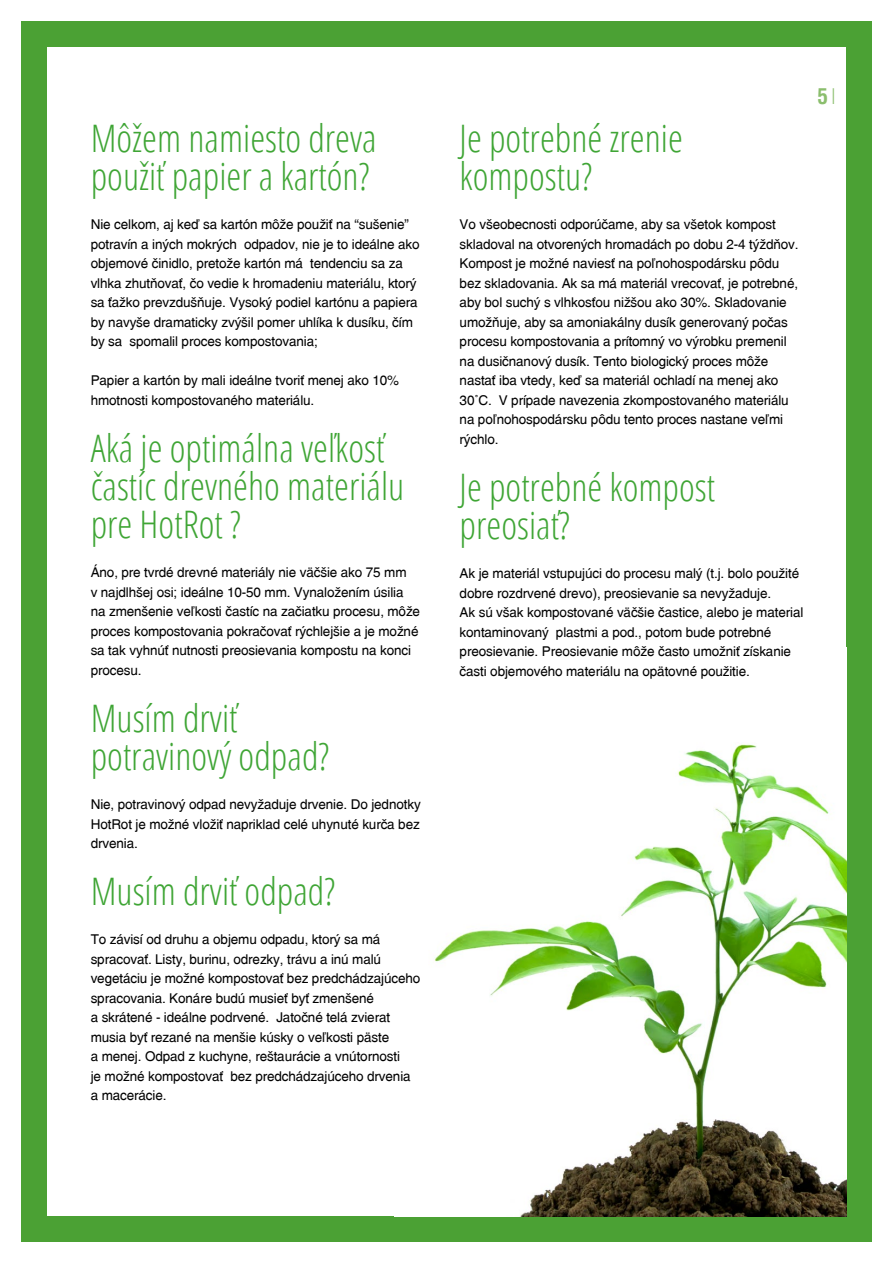
<style>
.page{position:relative;width:893px;height:1263px;background:#fff}
.page>*{position:absolute;margin:0;border:0;box-sizing:border-box;transform-origin:0 0}
.t1{font:300 condensed 37.95px/38px "Open Sans";color:#3fa535}
.t2{font:700 21px "Switzerland Condensed";color:#8bbe6d}
.t3{font:13.5px/19.5px "Switzerland";letter-spacing:-.01em;color:#000}
.s1{font-family:"Switzerland Cond";font-weight:300}
</style>
<div class="page">
<div style="left:21px;top:21px;width:26px;height:1221px;background:#4ba134"></div>
<div style="left:846px;top:21px;width:26px;height:1221px;background:#4ba134"></div>
<div style="left:21px;top:21px;width:851px;height:26px;background:#4ba134"></div>
<div style="left:21px;top:1216px;width:851px;height:26px;background:#4ba134"></div>
<img style="left:434px;top:744px;width:412px;height:472px">
<h1 class="t1" style="left:91px;top:118px;width:288px">Môžem namiesto dreva použiť papier a kartón?</h1>
<p class="t3" style="left:91px;top:215px;width:330px">Nie celkom, aj keď sa kartón môže použiť na “sušenie” potravín a iných mokrých odpadov, nie je to ideálne ako objemové činidlo, pretože kartón má tendenciu sa za vlhka zhutňovať, čo vedie k hromadeniu materiálu, ktorý sa ťažko prevzdušňuje. Vysoký podiel kartónu a papiera by navyše dramaticky zvýšil pomer uhlíka k dusíku, čím by sa spomalil proces kompostovania;</p>
<p class="t3" style="left:91px;top:371px;width:310px">Papier a kartón by mali ideálne tvoriť menej ako 10% hmotnosti kompostovaného materiálu.</p>
<h1 class="t1" style="left:91px;top:428px;width:315px">Aká je optimálna veľkosť častíc drevného materiálu pre HotRot ?</h1>
<p class="t3" style="left:91px;top:563px;width:331px">Áno, pre tvrdé drevné materiály nie väčšie ako 75 mm<br>v najdlhšej osi; ideálne 10-50 mm. Vynaložením úsilia na zmenšenie veľkosti častíc na začiatku procesu, môže proces kompostovania pokračovať rýchlejšie a je možné sa tak vyhnúť nutnosti preosievania kompostu na konci procesu.</p>
<h1 class="t1" style="left:91px;top:698px;width:240px">Musím drviť potravinový odpad?</h1>
<p class="t3" style="left:91px;top:794px;width:332px;text-align:justify">Nie, potravinový odpad nevyžaduje drvenie. Do jednotky HotRot je možné vložiť napriklad celé uhynuté kurča bez drvenia.</p>
<h1 class="t1" style="left:91px;top:871px;width:246px">Musím drviť odpad?</h1>
<p class="t3" style="left:91px;top:930px;width:331px">To závisí od druhu a objemu odpadu, ktorý sa má spracovať. Listy, burinu, odrezky, trávu a inú malú vegetáciu je možné kompostovať bez predchádzajúceho spracovania. Konáre budú musieť byť zmenšené<br>a skrátené - ideálne podrvené. Jatočné telá zvierat musia byť rezané na menšie kúsky o veľkosti päste<br>a menej. Odpad z kuchyne, reštaurácie a vnútornosti<br>je možné kompostovať bez predchádzajúceho drvenia a macerácie.</p>
<h1 class="t1" style="left:460px;top:118px;width:225px">Je potrebné zrenie kompostu?</h1>
<p class="t3" style="left:460px;top:215px;width:340px">Vo všeobecnosti odporúčame, aby sa všetok kompost skladoval na otvorených hromadách po dobu 2-4 týždňov.<br>Kompost je možné naviesť na poľnohospodársku pôdu bez skladovania. Ak sa má materiál vrecovať, je potrebné, aby bol suchý s vlhkosťou nižšou ako 30%. Skladovanie umožňuje, aby sa amoniakálny dusík generovaný počas procesu kompostovania a prítomný vo výrobku premenil na dusičnanový dusík. Tento biologický proces môže nastať iba vtedy, keď sa materiál ochladí na menej ako 30°C. V prípade navezenia zkompostovaného materiálu na poľnohospodársku pôdu tento proces nastane veľmi rýchlo.</p>
<h1 class="t1" style="left:460px;top:467px;width:257px">Je potrebné kompost preosiať?</h1>
<p class="t3" style="left:460px;top:564px;width:345px">Ak je materiál vstupujúci do procesu malý (t.j. bolo použité dobre rozdrvené drevo), preosievanie sa nevyžaduje.<br>Ak sú však kompostované väčšie častice, alebo je material kontaminovaný plastmi a pod., potom bude potrebné preosievanie. Preosievanie môže často umožniť získanie časti objemového materiálu na opätovné použitie.</p>
<h2 class="t2" style="left:817px;top:84px;width:20px">5<span class="s1">|</span></h2>
</div>
